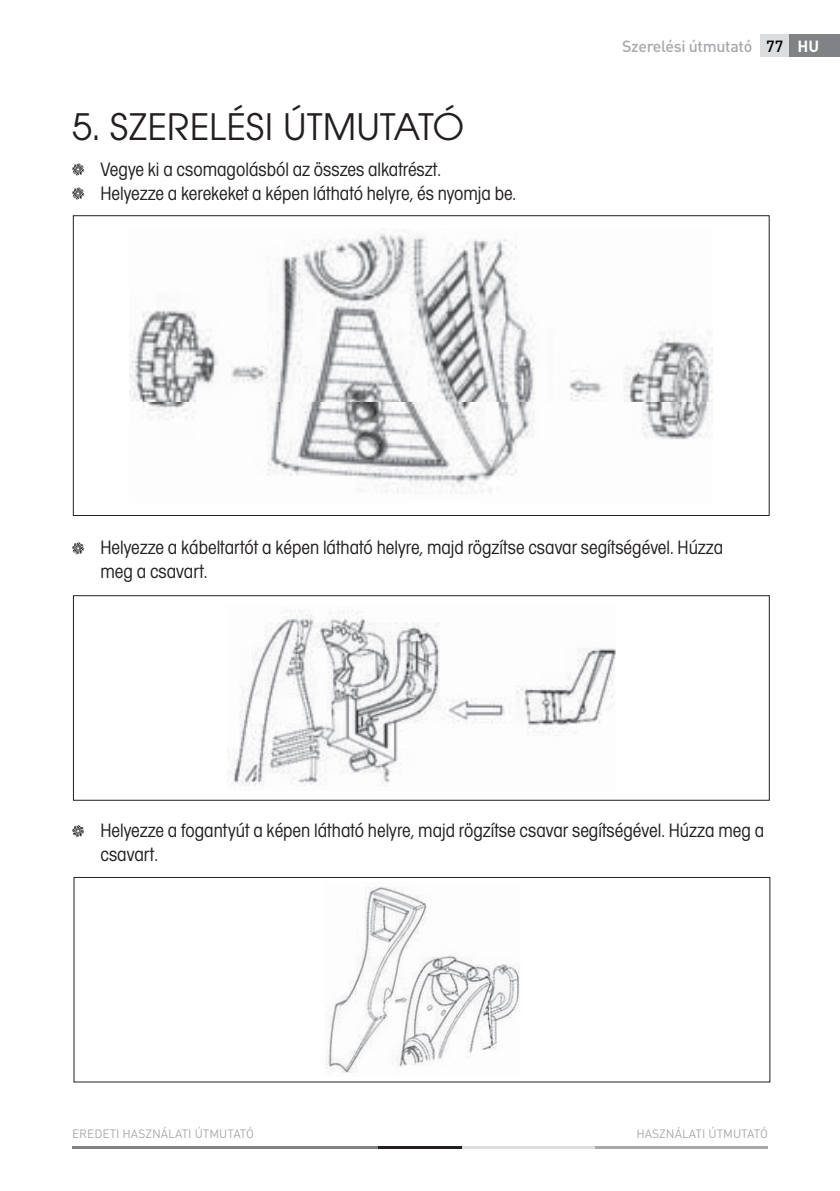
<style>
.page{position:relative;width:840px;height:1191px;background:#fff}
.page>*{position:absolute;margin:0;border:0;box-sizing:border-box;transform-origin:0 0}
.t1{font:40px "Avant Gar Got Itc TOT Boo";color:#231f20}
.t2{font:20px/24px "Avant Gar Got Itc TOT Boo Con";color:#231f20}
.t3{font:500 16px "DIN Pro";letter-spacing:-.02em;color:#a8a9ad}
.t4{font:500 16px "DIN Pro";color:#000}
.t5{font:12px "DIN Pro";color:#a8a9ad}
.s1{font-weight:700;color:#fff}
</style>
<div class="page">
<div style="left:788px;top:34px;width:51px;height:23px;background:#808285"></div>
<div style="left:760px;top:34px;width:28px;height:23px;background:#dcdddf"></div>
<hr style="left:594px;top:1145px;width:173px;height:3px;background:#a8a9ad">
<hr style="left:461px;top:1145px;width:133px;height:3px;background:#dcdddf">
<hr style="left:72px;top:1145px;width:306px;height:3px;background:#808285">
<hr style="left:378px;top:1145px;width:83px;height:3px;background:#231f20">
<svg style="left:72px;top:163px;width:12px;height:12px"></svg>
<svg style="left:72px;top:187px;width:12px;height:12px"></svg>
<img style="left:130px;top:229px;width:582px;height:174px">
<img style="left:143px;top:403px;width:569px;height:91px">
<svg style="left:72px;top:542px;width:12px;height:12px"></svg>
<div style="left:73px;top:595px;width:696px;height:205px;border:1px solid #231f20"></div>
<img style="left:227px;top:610px;width:388px;height:176px">
<svg style="left:72px;top:825px;width:12px;height:12px"></svg>
<img style="left:326px;top:887px;width:194px;height:186px">
<div style="left:74px;top:877px;width:695px;height:205px;border:1px solid #231f20"></div>
<h1 class="t1" style="left:72px;top:104px;width:393px">5. SZERELÉSI ÚTMUTATÓ</h1>
<p class="t2" style="left:100px;top:157px;width:417px">Vegye ki a csomagolásból az összes alkatrészt.<br>Helyezze a kerekeket a képen látható helyre, és nyomja be.</p>
<p class="t3" style="left:621px;top:35px;width:132px">Szerelési útmutató</p>
<p class="t4" style="left:765px;top:35px;width:54px">77 <span class="s1">HU</span></p>
<p class="t2" style="left:100px;top:536px;width:624px">Helyezze a kábeltartót a képen látható helyre, majd rögzítse csavar segítségével. Húzza meg a csavart.</p>
<p class="t2" style="left:100px;top:818px;width:665px">Helyezze a fogantyút a képen látható helyre, majd rögzítse csavar segítségével. Húzza meg a csavart.</p>
<p class="t5" style="left:72px;top:1125px;width:183px">EREDETI HASZNÁLATI ÚTMUTATÓ</p>
<p class="t5" style="left:636px;top:1125px;width:133px">HASZNÁLATI ÚTMUTATÓ</p>
</div>
